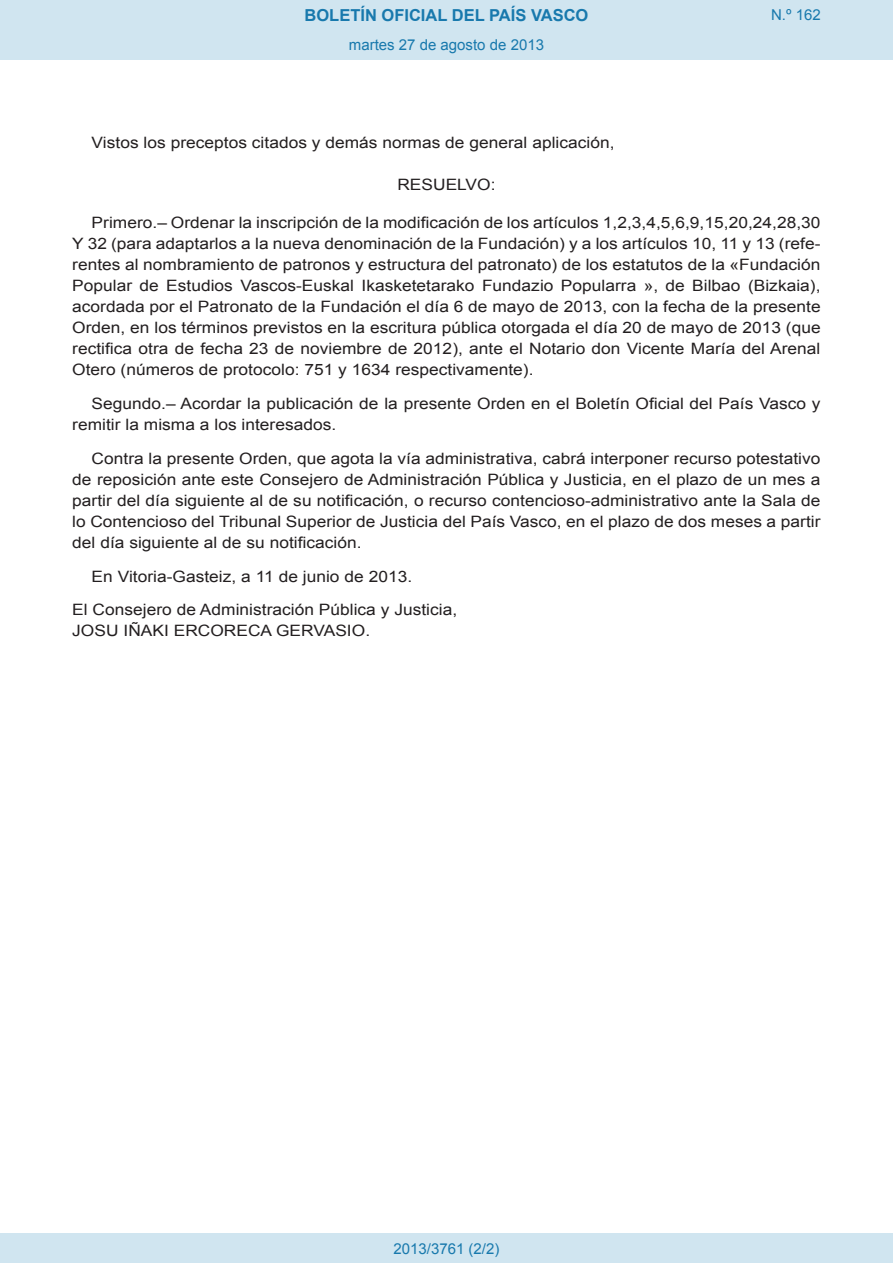
<style>
.page{position:relative;width:893px;height:1263px;background:#fff}
.page>*{position:absolute;margin:0;border:0;box-sizing:border-box;transform-origin:0 0}
.t1{font:700 16.5px "Arial";color:#1879ad}
.BOPVDetalle{font:15.6px/21px "Arial";color:#231f20;text-align:justify;scale:1.11 1}
.BOPVFirmaPuesto{font:15.6px "Arial";color:#231f20;scale:1.11 1}
.BOPVFirmaLugFec{font:15.6px "Arial";color:#231f20;scale:1.11 1}
.BOPVFirmaNombre{font:15.6px "Arial";color:#231f20;scale:1.11 1}
.BOPVClave{font:15.6px "Arial";color:#231f20;scale:1.11 1}
.Paginacion_Centro{font:15px "Arial";color:#1879ad}
</style>
<div class="page">
<div style="left:0;top:0;width:893px;height:60px;background:#d0e5f0"></div>
<div style="left:0;top:1233px;width:893px;height:30px;background:#d0e5f0"></div>
<p class="t1" style="left:305px;top:4px;width:285px">BOLETÍN OFICIAL DEL PAÍS VASCO</p>
<p class="Paginacion_Centro" style="left:349px;top:35px;width:197px">martes 27 de agosto de 2013</p>
<p class="Paginacion_Centro" style="left:771px;top:5px;width:51px">N.º 162</p>
<p class="BOPVDetalle" style="left:92px;top:132px;width:473px">Vistos los preceptos citados y demás normas de general aplicación,</p>
<p class="BOPVClave" style="left:397px;top:175px;width:90px">RESUELVO:</p>
<p class="BOPVDetalle" style="left:72px;top:213px;width:676px;text-indent:19px">Primero.– Ordenar la inscripción de la modificación de los artículos 1,2,3,4,5,6,9,15,20,24,28,30<br>Y 32 (para adaptarlos a la nueva denominación de la Fundación) y a los artículos 10, 11 y 13 (refe&shy;rentes al nombramiento de patronos y estructura del patronato) de los estatutos de la «Fundación Popular de Estudios Vascos-Euskal Ikasketetarako Fundazio Popularra », de Bilbao (Bizkaia), acordada por el Patronato de la Fundación el día 6 de mayo de 2013, con la fecha de la presente Orden, en los términos previstos en la escritura pública otorgada el día 20 de mayo de 2013 (que rectifica otra de fecha 23 de noviembre de 2012), ante el Notario don Vicente María del Arenal Otero (números de protocolo: 751 y 1634 respectivamente).</p>
<p class="BOPVDetalle" style="left:72px;top:393px;width:676px;text-indent:19px">Segundo.– Acordar la publicación de la presente Orden en el Boletín Oficial del País Vasco y remitir la misma a los interesados.</p>
<p class="BOPVDetalle" style="left:72px;top:448px;width:676px;text-indent:19px">Contra la presente Orden, que agota la vía administrativa, cabrá interponer recurso potestativo de reposición ante este Consejero de Administración Pública y Justicia, en el plazo de un mes a partir del día siguiente al de su notificación, o recurso contencioso-administrativo ante la Sala de lo Contencioso del Tribunal Superior de Justicia del País Vasco, en el plazo de dos meses a partir del día siguiente al de su notificación.</p>
<p class="BOPVFirmaLugFec" style="left:92px;top:566px;width:290px">En Vitoria-Gasteiz, a 11 de junio de 2013.</p>
<p class="BOPVFirmaPuesto" style="left:72px;top:600px;width:348px">El Consejero de Administración Pública y Justicia,</p>
<p class="BOPVFirmaNombre" style="left:72px;top:621px;width:270px">JOSU IÑAKI ERCORECA GERVASIO.</p>
<p class="Paginacion_Centro" style="left:393px;top:1238px;width:107px">2013/3761 (2/2)</p>
</div>
